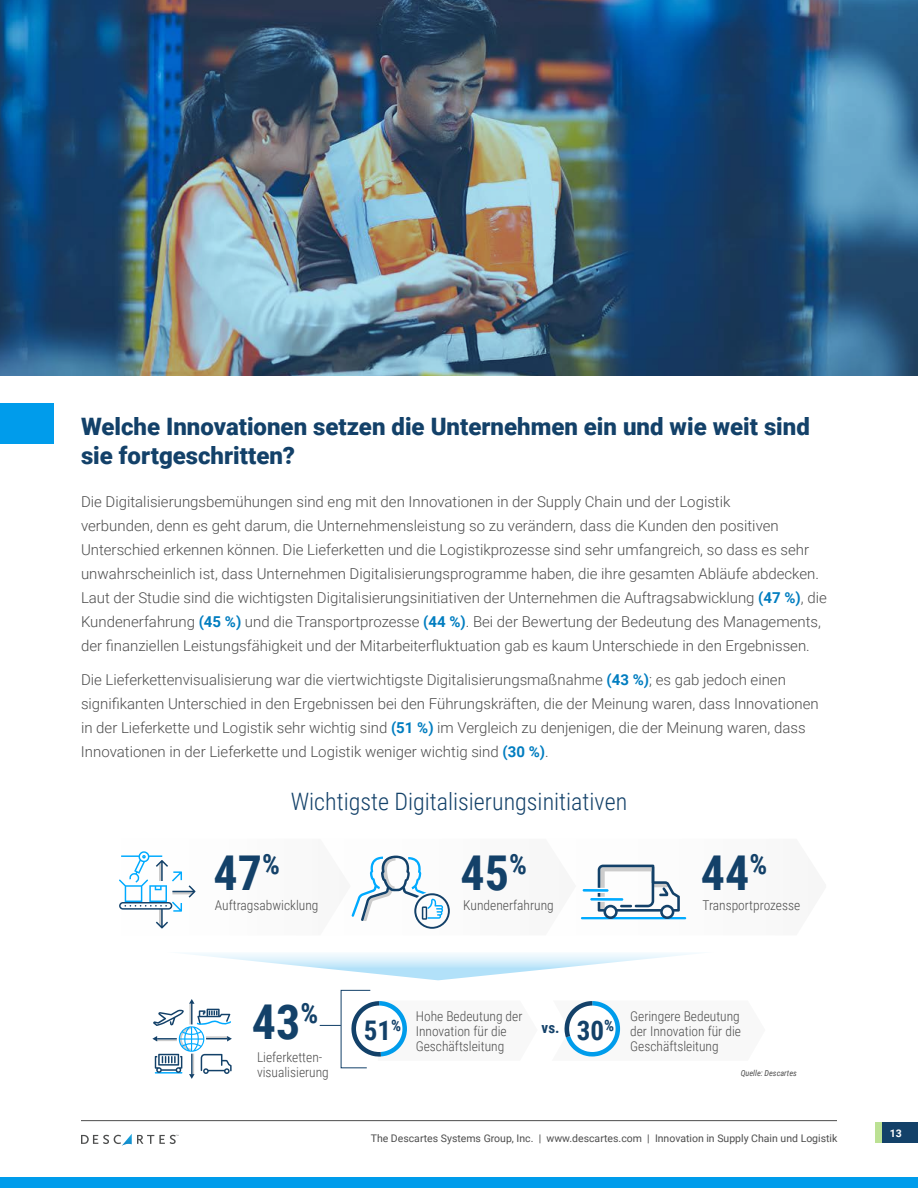
<style>
.page{position:relative;width:918px;height:1188px;background:#fff}
.page>*{position:absolute;margin:0;border:0;box-sizing:border-box;transform-origin:0 0}
.t1{font:700 48px "Roboto Condensed";color:#134169}
.t2{font:700 27px "Roboto Condensed";color:#134169}
.t3{font:900 24px/28.8px "Roboto";color:#134169}
.t4{font:300 24px "Roboto Condensed";color:#134169}
.t5{font:700 15.75px "Roboto Condensed";color:#134169}
.t6{font:300 15px/24px "Roboto";color:#4d4d4d}
.t7{font:700 15px "Roboto Condensed";color:#134169}
.t8{font:300 13.5px/15px "Roboto Condensed";color:#4d4d4d}
.t9{font:700 11.1px "Roboto";color:#fff}
.t10{font:10.5px "Roboto";color:#4d4d4d}
.t11{font:italic 8.25px "Roboto Condensed";color:#4d4d4d}
.s1{font-weight:700;color:#007dc0}
.s2{font-size:10.5px}
</style>
<div class="page">
<svg style="left:81px;top:1134px;width:98px;height:12px"></svg>
<hr style="left:81px;top:1120px;width:756px;height:1px;background:#4d4d4d">
<div style="left:882px;top:1122px;width:36px;height:21px;background:#134169"></div>
<div style="left:876px;top:1122px;width:6px;height:21px;background:#bce194"></div>
<div style="left:0;top:1177px;width:918px;height:11px;background:#009ceb"></div>
<div style="left:0;top:403px;width:54px;height:41px;background:#009ceb"></div>
<svg style="left:119px;top:851px;width:568px;height:78px"></svg>
<svg style="left:184px;top:953px;width:513px;height:27px"></svg>
<svg style="left:152px;top:999px;width:80px;height:80px"></svg>
<svg style="left:320px;top:990px;width:87px;height:78px"></svg>
<svg style="left:564px;top:1001px;width:57px;height:56px"></svg>
<img style="left:0;top:0;width:918px;height:376px">
<h3 class="t3" style="left:81px;top:411px;width:730px">Welche Innovationen setzen die Unternehmen ein und wie weit sind sie fortgeschritten?</h3>
<p class="t6" style="left:81px;top:489px;width:747px">Die Digitalisierungsbemühungen sind eng mit den Innovationen in der Supply Chain und der Logistik<br>verbunden, denn es geht darum, die Unternehmensleistung so zu verändern, dass die Kunden den positiven Unterschied erkennen können. Die Lieferketten und die Logistikprozesse sind sehr umfangreich, so dass es sehr unwahrscheinlich ist, dass Unternehmen Digitalisierungsprogramme haben, die ihre gesamten Abläufe abdecken.<br>Laut der Studie sind die wichtigsten Digitalisierungsinitiativen der Unternehmen die Auftragsabwicklung <span class="s1">(47 %)</span>, die Kundenerfahrung <span class="s1">(45 %)</span> und die Transportprozesse <span class="s1">(44 %)</span>. Bei der Bewertung der Bedeutung des Managements, der finanziellen Leistungsfähigkeit und der Mitarbeiterfluktuation gab es kaum Unterschiede in den Ergebnissen.</p>
<p class="t6" style="left:81px;top:667px;width:739px">Die Lieferkettenvisualisierung war die viertwichtigste Digitalisierungsmaßnahme <span class="s1">(43 %)</span>; es gab jedoch einen signifikanten Unterschied in den Ergebnissen bei den Führungskräften, die der Meinung waren, dass Innovationen in der Lieferkette und Logistik sehr wichtig sind <span class="s1">(51 %)</span> im Vergleich zu denjenigen, die der Meinung waren, dass Innovationen in der Lieferkette und Logistik weniger wichtig sind <span class="s1">(30 %)</span>.</p>
<h3 class="t4" style="left:291px;top:785px;width:338px">Wichtigste Digitalisierungsinitiativen</h3>
<h1 class="t1" style="left:213px;top:839px;width:68px">47<sup>%</sup></h1>
<p class="t8" style="left:215px;top:897px;width:105px">Auftragsabwicklung</p>
<h1 class="t1" style="left:252px;top:988px;width:68px">43<sup>%</sup></h1>
<p class="t8" style="left:257px;top:1049px;width:73px">Lieferketten&shy;visualisierung</p>
<h1 class="t1" style="left:461px;top:839px;width:68px">45<sup>%</sup></h1>
<h1 class="t1" style="left:701px;top:839px;width:68px">44<sup>%</sup></h1>
<p class="t8" style="left:463px;top:897px;width:92px">Kundenerfahrung</p>
<p class="t8" style="left:702px;top:897px;width:99px">Transportprozesse</p>
<p class="t8" style="left:416px;top:1009px;width:108px">Hohe Bedeutung der<br>Innovation für die<br>Geschäftsleitung</p>
<p class="t8" style="left:630px;top:1009px;width:112px;text-align:justify">Geringere Bedeutung der Innovation für die Geschäftsleitung</p>
<h2 class="t2" style="left:364px;top:1011px;width:39px">51<sup>%</sup></h2>
<h2 class="t2" style="left:577px;top:1011px;width:29px">30</h2>
<p class="t7" style="left:542px;top:1017px;width:19px">vs.</p>
<p class="t5" style="left:604px;top:1014px;width:12px">%</p>
<p class="t11" style="left:741px;top:1067px;width:58px">Quelle: Descartes</p>
<p class="t10" style="left:371px;top:1131px;width:468px">The Descartes Systems Group, Inc. | www.descartes.com | Innovation in Supply Chain und Logistik</p>
<p class="t9" style="left:889px;top:1126px;width:15px">13<span class="s2">13</span></p>
</div>
